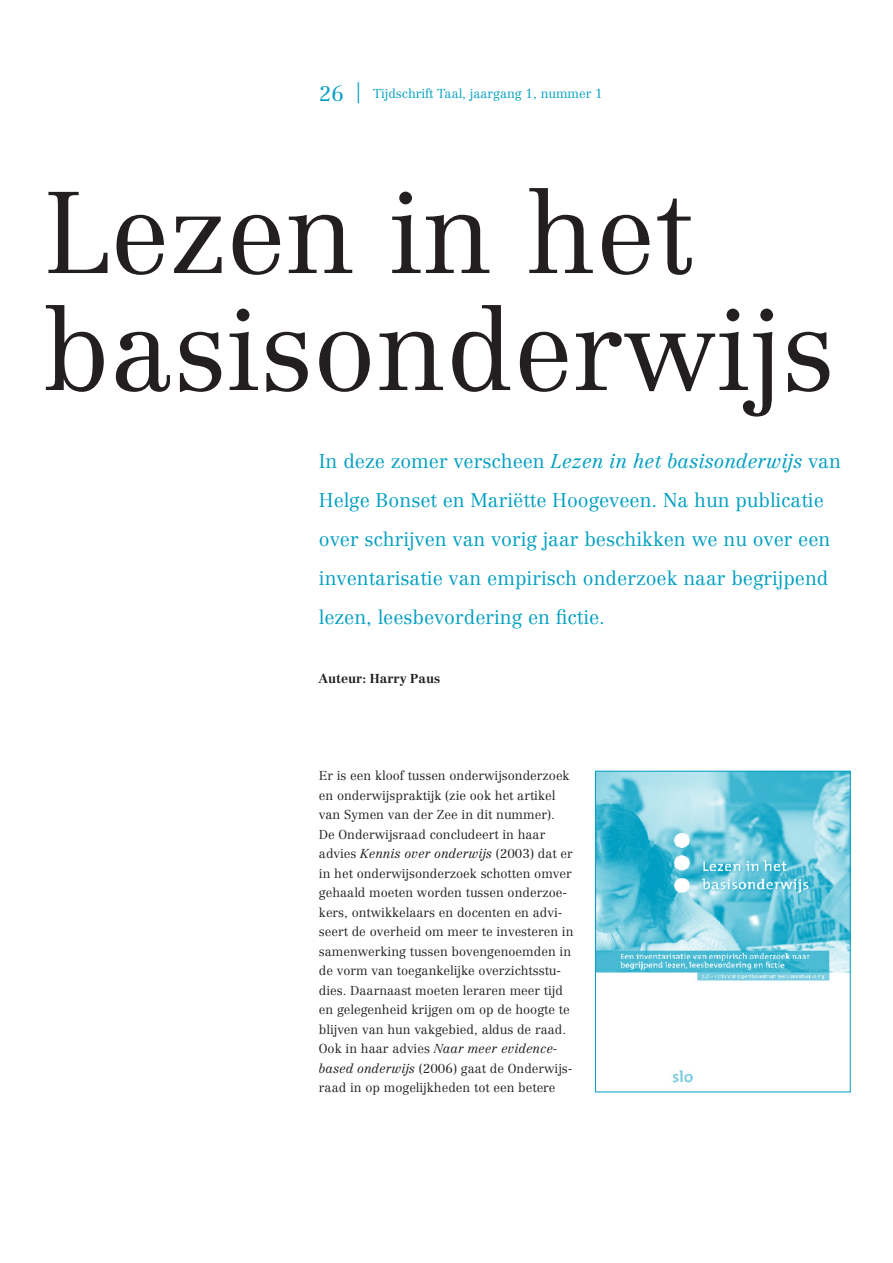
<style>
.page{position:relative;width:893px;height:1263px;background:#fff}
.page>*{position:absolute;margin:0;border:0;box-sizing:border-box;transform-origin:0 0}
.t1{font:300 114px/117px "Centennial";color:#231f20}
.t2{font:300 19.5px/39px "Centennial";color:#009fc2}
.t3{font:300 12.75px/19.5px "Centennial";color:#231f20}
.t4{font:300 12.75px "Centennial";color:#009fc2}
.t5{font:700 12.75px "Centennial";color:#231f20}
.s1{font-size:20.85px}
.s2{font-size:21px}
.s3{font-style:italic}
</style>
<div class="page">
<img style="left:597px;top:773px;width:251px;height:310px">
<div style="left:595px;top:771px;width:255px;height:321px;border:1px solid #009fc2"></div>
<p class="t4" style="left:319px;top:85px;width:285px"><span class="s1">26</span> <span class="s2">|</span> Tijdschrift Taal, jaargang 1, nummer 1</p>
<h1 class="t1" style="left:43px;top:175px;width:793px">Lezen in het basisonderwijs</h1>
<p class="t2" style="left:319px;top:442px;width:524px">In deze zomer verscheen <span class="s3">Lezen in het basisonderwijs</span> van Helge Bonset en Mariëtte Hoogeveen. Na hun publicatie over schrijven van vorig jaar beschikken we nu over een inventarisatie van empirisch onderzoek naar begrijpend lezen, leesbevordering en fictie.</p>
<p class="t5" style="left:319px;top:670px;width:123px">Auteur: Harry Paus</p>
<p class="t3" style="left:319px;top:766px;width:256px">Er is een kloof tussen onderwijsonderzoek en onderwijspraktijk (zie ook het artikel van Symen van der Zee in dit nummer).<br>De Onderwijsraad concludeert in haar advies <span class="s3">Kennis over onderwijs</span> (2003) dat er in het onderwijsonderzoek schotten omver gehaald moeten worden tussen onderzoe&shy;kers, ontwikkelaars en docenten en advi&shy;seert de overheid om meer te investeren in samenwerking tussen bovengenoemden in de vorm van toegankelijke overzichtsstu&shy;dies. Daarnaast moeten leraren meer tijd en gelegenheid krijgen om op de hoogte te blijven van hun vakgebied, aldus de raad.<br>Ook in haar advies <span class="s3">Naar meer evidence&shy;based onderwijs</span> (2006) gaat de Onderwijs&shy;raad in op mogelijkheden tot een betere</p>
</div>
